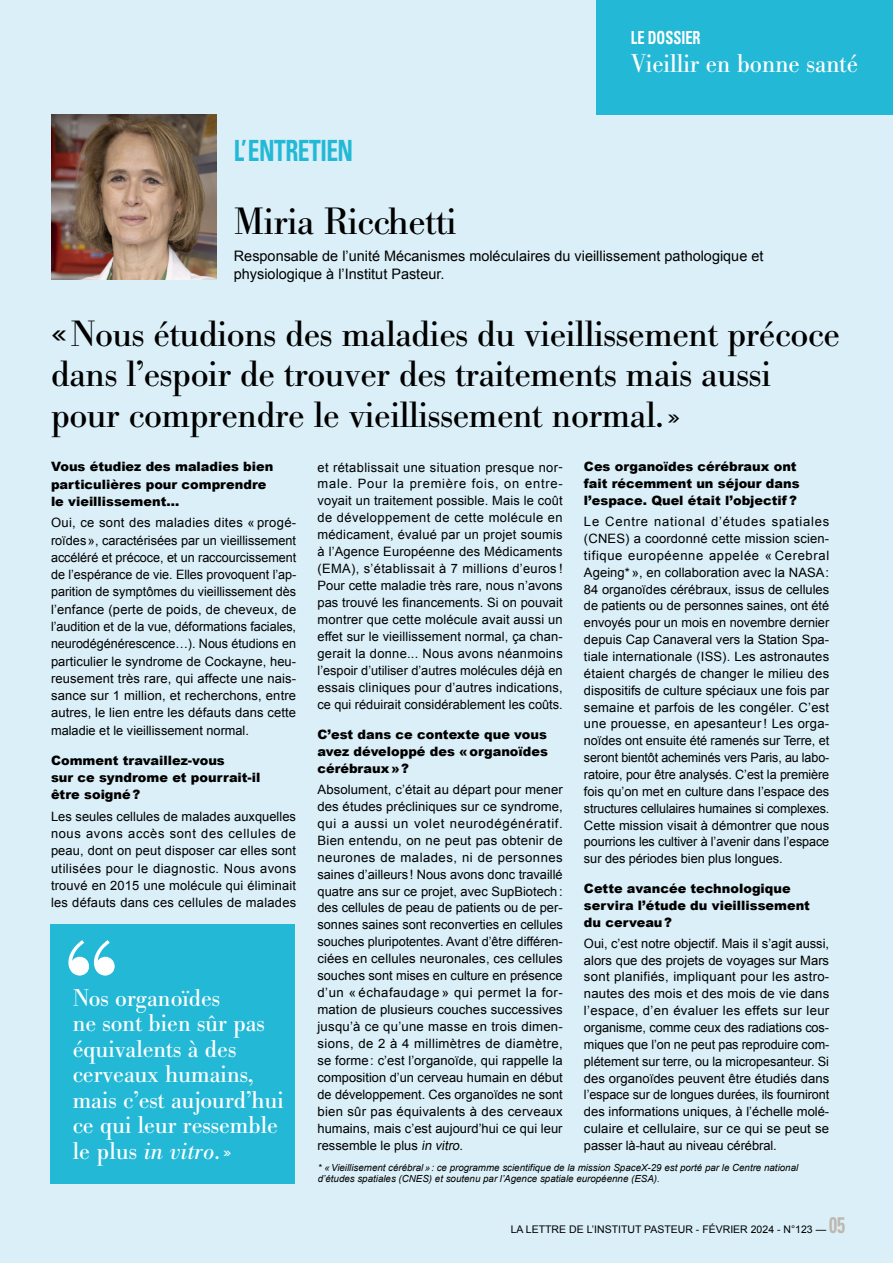
<style>
.page{position:relative;width:893px;height:1263px;background:#daeff7}
.page>*{position:absolute;margin:0;border:0;box-sizing:border-box;transform-origin:0 0}
.t1{font:37.5px "Bodoni BE";letter-spacing:-.01em;color:#000}
.t2{font:36px/40.5px "Bodoni BE";letter-spacing:-.01em;color:#000}
.t3{font:700 condensed 29.25px "Univers LT Std";letter-spacing:-.02em;color:#23b9d6;scale:.8 1}
.t4{font:25.5px "Bodoni BE";color:#fff;scale:.96 1}
.t5{font:24px/25.5px "Bodoni BE";color:#fff}
.t6{font:700 condensed 18px "Univers LT Std";color:#fff;scale:.8 1}
.t7{font:14.4px/18px "Arial";color:#000}
.t8{font:12.9px/17px "Arial";color:#000;text-align:justify}
.t9{font:900 12.9px/17.2px "Arial";color:#000}
.t10{font:10.5px "Arial";color:#000}
.t11{font:italic 9.75px/11.2px "Arial";color:#000}
.s1{font-size:45px}
.s2{font-style:italic}
.s3{font-family:"Univers LT Std";font-weight:700;font-stretch:condensed;font-size:22.5px;color:#bfb8b0}
</style>
<div class="page">
<div style="left:51px;top:925px;width:244px;height:259px;background:#23b9d6"></div>
<svg style="left:68px;top:940px;width:46px;height:35px"></svg>
<img style="left:51px;top:114px;width:166px;height:166px">
<div style="left:596px;top:0;width:297px;height:115px;background:#23b9d6"></div>
<h3 class="t3" style="left:234px;top:133px;width:151px">L’ENTRETIEN</h3>
<h3 class="t6" style="left:631px;top:27px;width:89px">LE DOSSIER</h3>
<h3 class="t4" style="left:631px;top:49px;width:238px">Vieillir en bonne santé</h3>
<h1 class="t1" style="left:234px;top:200px;width:224px">Miria Ricchetti</h1>
<p class="t7" style="left:234px;top:247px;width:531px">Responsable de l’unité Mécanismes moléculaires du vieillissement pathologique et physiologique à l’Institut Pasteur.</p>
<h2 class="t2" style="left:51px;top:314px;width:790px"><span class="s1">«</span>Nous étudions des maladies du vieillissement précoce dans l’espoir de trouver des traitements mais aussi pour comprendre le vieillissement normal.»</h2>
<p class="t9" style="left:51px;top:458px;width:224px">Vous étudiez des maladies bien particulières pour comprendre le vieillissement…</p>
<p class="t8" style="left:51px;top:514px;width:247px">Oui, ce sont des maladies dites « progé&shy;roïdes», caractérisées par un vieillissement accéléré et précoce, et un raccourcissement de l’espérance de vie. Elles provoquent l’ap&shy;parition de symptômes du vieillissement dès l’enfance (perte de poids, de cheveux, de l’audition et de la vue, déformations faciales, neurodégénérescence…). Nous étudions en particulier le syndrome de Cockayne, heu&shy;reusement très rare, qui affecte une nais&shy;sance sur 1 million, et recherchons, entre autres, le lien entre les défauts dans cette maladie et le vieillissement normal.</p>
<p class="t9" style="left:51px;top:751px;width:211px">Comment travaillez-vous<br>sur ce syndrome et pourrait-il être soigné?</p>
<p class="t8" style="left:51px;top:808px;width:247px">Les seules cellules de malades auxquelles nous avons accès sont des cellules de peau, dont on peut disposer car elles sont utilisées pour le diagnostic. Nous avons trouvé en 2015 une molécule qui éliminait les défauts dans ces cellules de malades</p>
<h3 class="t5" style="left:73px;top:986px;width:213px">Nos organoïdes<br>ne sont bien sûr pas équivalents à des cerveaux humains, mais c’est aujourd’hui ce qui leur ressemble le plus <span class="s2">in vitro</span>.»</h3>
<p class="t8" style="left:317px;top:459px;width:247px">et rétablissait une situation presque nor&shy;male. Pour la première fois, on entre&shy;voyait un traitement possible. Mais le coût de développement de cette molécule en médicament, évalué par un projet soumis à l’Agence Européenne des Médicaments (EMA), s’établissait à 7 millions d’euros !<br>Pour cette maladie très rare, nous n’avons pas trouvé les financements. Si on pouvait montrer que cette molécule avait aussi un effet sur le vieillissement normal, ça chan&shy;gerait la donne... Nous avons néanmoins l’espoir d’utiliser d’autres molécules déjà en essais cliniques pour d’autres indications, ce qui réduirait considérablement les coûts.</p>
<p class="t9" style="left:317px;top:725px;width:232px;text-align:justify">C’est dans ce contexte que vous avez développé des «organoïdes cérébraux»?</p>
<p class="t8" style="left:317px;top:781px;width:247px">Absolument, c’était au départ pour mener des études précliniques sur ce syndrome, qui a aussi un volet neurodégénératif.<br>Bien entendu, on ne peut pas obtenir de neurones de malades, ni de personnes saines d’ailleurs! Nous avons donc travaillé quatre ans sur ce projet, avec SupBiotech: des cellules de peau de patients ou de per&shy;sonnes saines sont reconverties en cellules souches pluripotentes. Avant d’être différen&shy;ciées en cellules neuronales, ces cellules souches sont mises en culture en présence d’un « échafaudage » qui permet la for&shy;mation de plusieurs couches successives jusqu’à ce qu’une masse en trois dimen&shy;sions, de 2 à 4 millimètres de diamètre, se forme: c’est l’organoïde, qui rappelle la composition d’un cerveau humain en début de développement. Ces organoïdes ne sont bien sûr pas équivalents à des cerveaux humains, mais c’est aujourd’hui ce qui leur ressemble le plus <span class="s2">in vitro</span>.</p>
<p class="t9" style="left:584px;top:458px;width:217px;line-height:16.8px">Ces organoïdes cérébraux ont fait récemment un séjour dans l’espace. Quel était l’objectif ?</p>
<p class="t8" style="left:584px;top:513px;width:247px">Le Centre national d’études spatiales (CNES) a coordonné cette mission scien&shy;tifique européenne appelée « Cerebral Ageing*», en collaboration avec la NASA:<br>84 organoïdes cérébraux, issus de cellules de patients ou de personnes saines, ont été envoyés pour un mois en novembre dernier depuis Cap Canaveral vers la Station Spa&shy;tiale internationale (ISS). Les astronautes étaient chargés de changer le milieu des dispositifs de culture spéciaux une fois par semaine et parfois de les congéler. C’est une prouesse, en apesanteur! Les orga&shy;noïdes ont ensuite été ramenés sur Terre, et seront bientôt acheminés vers Paris, au labo&shy;ratoire, pour être analysés. C’est la première fois qu’on met en culture dans l’espace des structures cellulaires humaines si complexes.<br>Cette mission visait à démontrer que nous pourrions les cultiver à l’avenir dans l’espace sur des périodes bien plus longues.</p>
<p class="t9" style="left:584px;top:879px;width:227px;line-height:16.8px">Cette avancée technologique servira l’étude du vieillissement du cerveau?</p>
<p class="t8" style="left:584px;top:935px;width:247px">Oui, c’est notre objectif. Mais il s’agit aussi, alors que des projets de voyages sur Mars sont planifiés, impliquant pour les astro&shy;nautes des mois et des mois de vie dans l’espace, d’en évaluer les effets sur leur organisme, comme ceux des radiations cos&shy;miques que l’on ne peut pas reproduire com&shy;plétement sur terre, ou la micropesanteur. Si des organoïdes peuvent être étudiés dans l’espace sur de longues durées, ils fourniront des informations uniques, à l’échelle molé&shy;culaire et cellulaire, sur ce qui se peut se passer là-haut au niveau cérébral.</p>
<p class="t11" style="left:318px;top:1162px;width:482px">* «Vieillisement cérébral»: ce programme scientifique de la mission SpaceX-29 est porté par le Centre national d’études spatiales (CNES) et soutenu par l’Agence spatiale européenne (ESA).</p>
<p class="t10" style="left:511px;top:1223px;width:336px">LA LETTRE DE L’INSTITUT PASTEUR - FÉVRIER 2024 - N°123 — <span class="s3">05</span></p>
</div>
